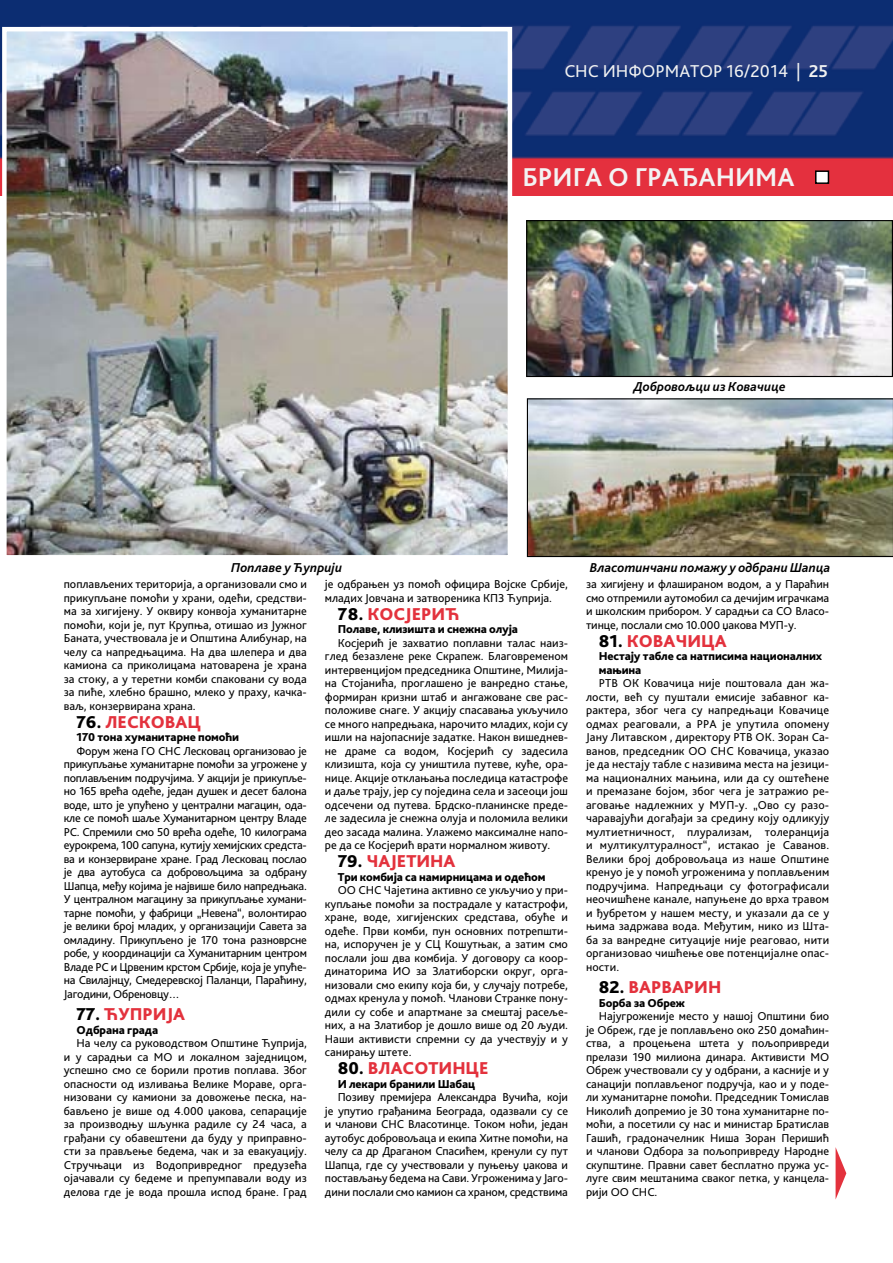
<style>
.page{position:relative;width:893px;height:1263px;background:#fff}
.page>*{position:absolute;margin:0;border:0;box-sizing:border-box;transform-origin:0 0}
.t1{font:700 27px "Bliss Pro";color:#f3f3f3}
.t2{font:800 18px "Bliss Pro";color:#e3323d}
.t3{font:18px "Bliss Pro";color:#f0f1f1}
.t4{font:italic 700 13.5px "Bliss Pro";color:#000}
.t5{font:12px/13.5px "Bliss Pro";color:#000;text-align:justify}
.t6{font:800 12px/13.5px "Bliss Pro";letter-spacing:-.01em;color:#000}
.s1{font-weight:700}
.s2{color:#000}
</style>
<div class="page">
<img style="left:0;top:0;width:893px;height:196px">
<svg style="left:836px;top:1148px;width:10px;height:51px"></svg>
<div style="left:816px;top:171px;width:12px;height:12px;background:#fff"></div>
<div style="left:815px;top:170px;width:14px;height:14px;border:2px solid #000"></div>
<img style="left:7px;top:32px;width:500px;height:522px">
<div style="left:2px;top:27px;width:510px;height:532px;border:4px solid #fff"></div>
<img style="left:527px;top:398px;width:366px;height:159px">
<img style="left:528px;top:222px;width:363px;height:153px">
<div style="left:526px;top:220px;width:367px;height:157px;border:1px solid #000"></div>
<h2 class="t3" style="left:564px;top:60px;width:265px">СНС ИНФОРМАТОР 16/2014 | <span class="s1">25</span></h2>
<h1 class="t1" style="left:522px;top:160px;width:274px">БРИГА О ГРАЂАН ИМА</h1>
<p class="t4" style="left:634px;top:378px;width:154px">Добровољци из Ковачице</p>
<p class="t4" style="left:231px;top:559px;width:113px">Поплаве у Ћуприји</p>
<p class="t4" style="left:590px;top:559px;width:242px">Власотинчани помажу у одбрани Шапца</p>
<p class="t5" style="left:64px;top:577px;width:245px">поплављених територија, а организовали смо и прикупљане помоћи у храни, одећи, средстви&shy;ма за хигијену. У оквиру конвоја хуманитарне помоћи, који је, пут Крупња, отишао из Јужног Баната, учествовала је и Општина Алибунар, на челу са напредњацима. На два шлепера и два камиона са приколицама натоварена је храна за стоку, а у теретни комби спаковани су вода за пиће, хлебно брашно, млеко у праху, качка&shy;ваљ, конзервирана храна.</p>
<h2 class="t2" style="left:77px;top:711px;width:54px"><span class="s2">76.</span> Лесковац</h2>
<p class="t6" style="left:77px;top:730px;width:164px">170 тона хуманитарне помоћи</p>
<p class="t5" style="left:64px;top:744px;width:245px;text-indent:13px">Форум жена ГО СНС Лесковац организовао је прикупљање хуманитарне помоћи за угрожене у поплављеним подручјима. У акцији је прикупље&shy;но 165 врећа одеће, један душек и десет балона воде, што је упућено у централни магацин, ода&shy;кле се помоћ шаље Хуманитарном центру Владе РС. Спремили смо 50 врећа одеће, 10 килограма еурокрема, 100 сапуна, кутију хемијских средста&shy;ва и конзервиране хране. Град Лесковац послао је два аутобуса са добровољцима за одбрану Шапца, међу којима је највише било напредњака.<br>У централном магацину за прикупљање хумани&shy;тарне помоћи, у фабрици „Невена“, волонтирао је велики број младих, у организацији Савета за омладину. Прикупљено је 170 тона разноврсне робе, у координацији са Хуманитарним центром Владе РС и Црвеним крстом Србије, која је упуће&shy;на Свилајнцу, Смедеревској Паланци, Параћину, Јагодини, Обреновцу…</p>
<h2 class="t2" style="left:77px;top:1003px;width:55px"><span class="s2">77.</span> Ћупри</h2>
<h2 class="t2" style="left:167px;top:1003px;width:17px">ја</h2>
<p class="t6" style="left:77px;top:1022px;width:83px">Одбрана града</p>
<p class="t5" style="left:64px;top:1036px;width:245px;text-indent:13px">На челу са руководством Општине Ћуприја, и у сарадњи са MO и локалном заједницом, успешно смо се борили против поплава. Због опасности од изливања Велике Мораве, орга&shy;низовани су камиони за довожење песка, на&shy;бављено је више од 4.000 џакова, сепарације за производњу шљунка радиле су 24 часа, а грађани су обавештени да буду у приправно&shy;сти за прављење бедема, чак и за евакуацију.<br>Стручњаци из Водопривредног предузећа ојачавали су бедеме и препумпавали воду из делова где је вода прошла испод бране. Град</p>
<p class="t5" style="left:325px;top:577px;width:245px">је одбрањен уз помоћ официра Војске Србије, младих Јовчана и затвореника КПЗ Ћуприја.</p>
<h2 class="t2" style="left:338px;top:603px;width:87px"><span class="s2">78.</span> Косјерић</h2>
<p class="t6" style="left:338px;top:622px;width:182px">Полаве, клизишта и снежна олуја</p>
<p class="t5" style="left:325px;top:636px;width:245px;text-indent:13px">Косјерић је захватио поплавни талас наиз&shy;глед безазлене реке Скрапеж. Благовременом интервенцијом председника Општине, Милија&shy;на Стојанића, проглашено је ванредно стање, формиран кризни штаб и ангажоване све рас&shy;положиве снаге. У акцију спасавања укључило се много напредњака, нарочито младих, који су ишли на најопасније задатке. Након вишеднев&shy;не драме са водом, Косјерић су задесила клизишта, која су уништила путеве, куће, ора&shy;нице. Акције отклањања последица катастрофе и даље трају, јер су поједина села и засеоци још одсечени од путева. Брдско-планинске преде&shy;ле задесила је снежна олуја и поломила велики део засада малина. Улажемо максималне напо&shy;ре да се Косјерић врати нормалном животу.</p>
<h2 class="t2" style="left:338px;top:850px;width:72px"><span class="s2">79.</span> Чајетина</h2>
<p class="t6" style="left:338px;top:870px;width:209px">Три комбија са намирницама и одећом</p>
<p class="t5" style="left:325px;top:883px;width:245px;text-indent:13px">ОО СНС Чајетина активно се укључио у при&shy;купљање помоћи за пострадале у катастрофи, хране, воде, хигијенских средстава, обуће и одеће. Први комби, пун основних потрепшти&shy;на, испоручен је у СЦ Кошутњак, а затим смо послали још два комбија. У договору са коор&shy;динаторима ИО за Златиборски округ, орга&shy;низовали смо екипу која би, у случају потребе, одмах кренула у помоћ. Чланови Странке пону&shy;дили су собе и апартмане за смештај расеље&shy;них, а на Златибор је дошло више од 20 људи.<br>Наши активисти спремни су да учествују и у санирању штете.</p>
<h2 class="t2" style="left:338px;top:1057px;width:54px"><span class="s2">80.</span> Власотинце</h2>
<p class="t6" style="left:338px;top:1077px;width:139px">И лекари бранили Шабац</p>
<p class="t5" style="left:325px;top:1090px;width:245px;text-indent:13px">Позиву премијера Александра Вучића, који је упутио грађанима Београда, одазвали су се и чланови СНС Власотинце. Током ноћи, један аутобус добровољаца и екипа Хитне помоћи, на челу са др Драганом Спасићем, кренули су пут Шапца, где су учествовали у пуњењу џакова и постављању бедема на Сави. Угроженима у Јаго&shy;дини послали смо камион са храном, средствима</p>
<p class="t5" style="left:586px;top:577px;width:245px">за хигијену и флашираном водом, а у Параћин смо отпремили аутомобил са дечијим играчкама и школским прибором. У сарадњи са СО Власо&shy;тинце, послали смо 10.000 џакова МУП-у.</p>
<h2 class="t2" style="left:599px;top:630px;width:54px"><span class="s2">81.</span> Ковачица</h2>
<p class="t6" style="left:599px;top:649px;width:225px">Нестају табле са натписима националних мањина</p>
<p class="t5" style="left:586px;top:676px;width:245px;text-indent:13px">РТВ ОК Ковачица није поштовала дан жа&shy;лости, већ су пуштали емисије забавног ка&shy;рактера, због чега су напредњаци Ковачице одмах реаговали, а РРА је упутила опомену Јану Литавском , директору РТВ ОК. Зоран Са&shy;ванов, председник ОО СНС Ковачица, указао је да нестају табле с називима места на језици&shy;ма националних мањина, или да су оштећене и премазане бојом, због чега је затражио ре&shy;аговање надлежних у МУП-у. „Ово су разо&shy;чаравајући догађаји за средину коју одликују мултиетничност, плурализам, толеранција и мултикултуралност“, истакао је Саванов.<br>Велики број добровољаца из наше Општине кренуо је у помоћ угроженима у поплављеним подручјима. Напредњаци су фотографисали неочишћене канале, напуњене до врха травом и ђубретом у нашем месту, и указали да се у њима задржава вода. Међутим, нико из Шта&shy;ба за ванредне ситуације није реаговао, нити организовао чишћење ове потенцијалне опас&shy;ности.</p>
<h2 class="t2" style="left:599px;top:976px;width:53px"><span class="s2">82.</span> Варварин</h2>
<p class="t6" style="left:599px;top:995px;width:88px">Борба за Обреж</p>
<p class="t5" style="left:586px;top:1009px;width:245px;text-indent:13px">Најугроженије место у нашој Општини био је Обреж, где је поплављено око 250 домаћин&shy;ства, а процењена штета у пољопривреди прелази 190 милиона динара. Активисти МО Обреж учествовали су у одбрани, а касније и у санацији поплављеног подручја, као и у поде&shy;ли хуманитарне помоћи. Председник Томислав Николић допремио је 30 тона хуманитарне по&shy;моћи, а посетили су нас и министар Братислав Гашић, градоначелник Ниша Зоран Перишић и чланови Одбора за пољопривреду Народне скупштине. Правни савет бесплатно пружа ус&shy;луге свим мештанима сваког петка, у канцела&shy;рији ОО СНС.</p>
</div>
